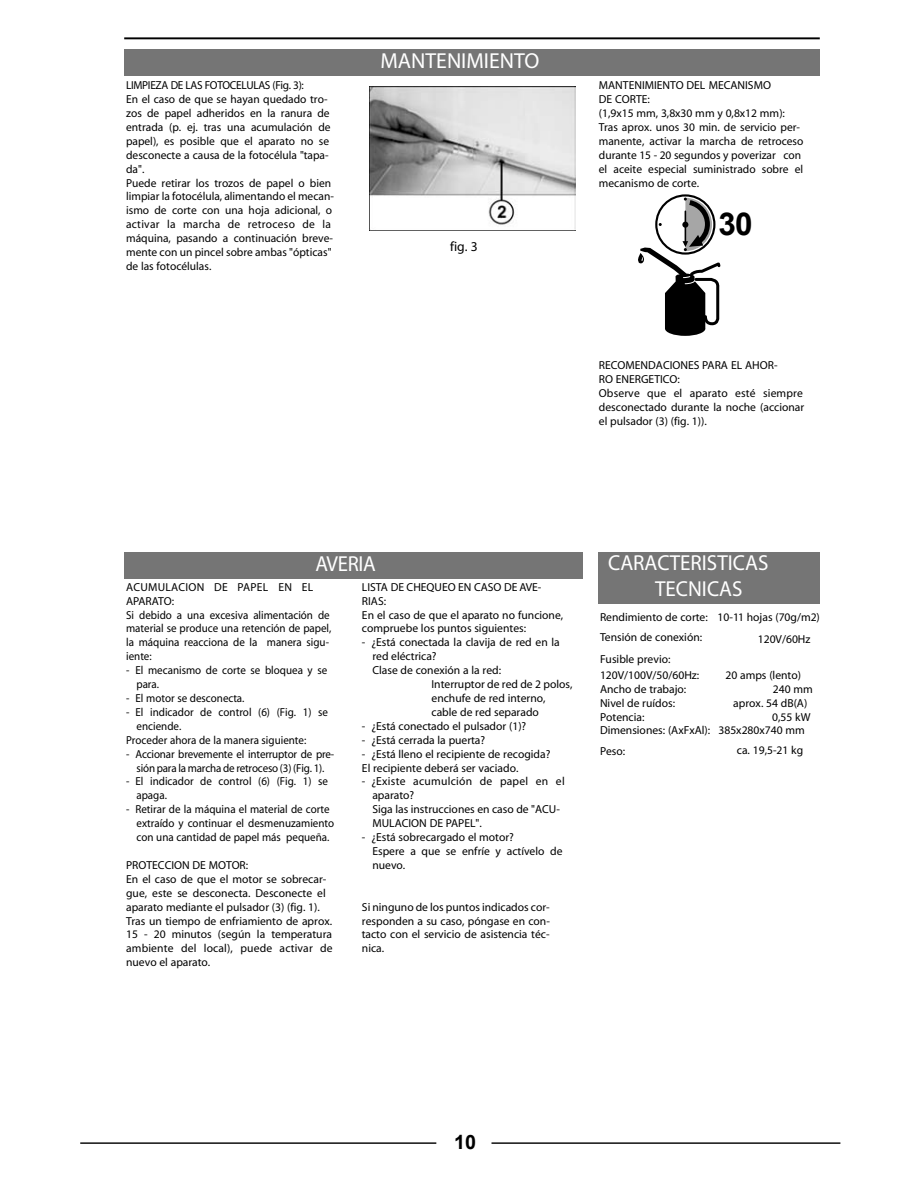
<style>
.page{position:relative;width:918px;height:1188px;background:#fff}
.page>*{position:absolute;margin:0;border:0;box-sizing:border-box;transform-origin:0 0}
.t1{font:700 31.5px "Arial";color:#000}
.t2{font:700 21.75px/26.1px "Arial";color:#fff}
.t3{font:700 21.75px "Arial";color:#fff;scale:.95 1}
.t4{font:700 19.8px "Arial";color:#000}
.t5{font:13.5px "Arial";color:#000}
.t6{font:11.55px/14px "Arial";color:#000}
.t7{font:11.55px/14px "Arial";color:#000;scale:.95 1}
.t8{font:700 11.55px/14px "Arial";color:#000}
.t9{font:700 11.55px "Arial";letter-spacing:-.025em;color:#000}
.t10{font:700 11.55px/14px "Arial";letter-spacing:.02em;color:#000}
.s1{font-weight:400}
</style>
<div class="page">
<div style="left:124px;top:50px;width:696px;height:26px;background:#757575"></div>
<img style="left:369px;top:86px;width:207px;height:144px">
<div style="left:124px;top:552px;width:458px;height:26px;background:#757575"></div>
<div style="left:598px;top:552px;width:222px;height:51px;background:#757575"></div>
<hr style="left:124px;top:37px;width:696px;height:2px;background:#000">
<hr style="left:80px;top:1142px;width:356px;height:2px;background:#000">
<hr style="left:492px;top:1142px;width:348px;height:2px;background:#000">
<svg style="left:638px;top:197px;width:83px;height:139px"></svg>
<p class="t9" style="left:126px;top:80px;width:179px">LIMPIEZA DE LAS FOTOCELULAS (Fig. 3):</p>
<p class="t6" style="left:126px;top:93px;width:209px">En el caso de que se hayan quedado tro&shy;zos de papel adheridos en la ranura de entrada (p. ej. tras una acumulación de papel), es posible que el aparato no se desconecte a causa de la fotocélula "tapa&shy;da".<br>Puede retirar los trozos de papel o bien limpiar la fotocélula, alimentando el mecan&shy;ismo de corte con una hoja adicional, o activar la marcha de retroceso de la máquina, pasando a continuación breve&shy;mente con un pincel sobre ambas "ópticas" de las fotocélulas.</p>
<h2 class="t2" style="left:380px;top:49px;width:161px">MANTENIMIENTO</h2>
<p class="t5" style="left:450px;top:240px;width:29px">fig. 3</p>
<p class="t8" style="left:599px;top:79px;width:188px">MANTENIMIENTO DEL MECANISMO<br>DE CORTE:<br>(1,9x15 mm, 3,8x30 mm y 0,8x12 mm):</p>
<p class="t6" style="left:599px;top:121px;width:206px">Tras aprox. unos 30 min. de servicio per&shy;manente, activar la marcha de retroceso durante 15 - 20 segundos y poverizar con el aceite especial suministrado sobre el mecanismo de corte.</p>
<h1 class="t1" style="left:718px;top:207px;width:36px">30</h1>
<p class="t8" style="left:599px;top:359px;width:180px">RECOMENDACIONES PARA EL AHOR-<br>RO ENERGETICO:</p>
<p class="t6" style="left:599px;top:386px;width:207px">Observe que el aparato esté siempre desconectado durante la noche (accionar el pulsador (3) (fig. 1)).</p>
<h2 class="t3" style="left:316px;top:553px;width:65px">AVERIA</h2>
<p class="t10" style="left:126px;top:580px;width:189px">ACUMULACION DE PAPEL EN EL<br>APARATO:</p>
<p class="t7" style="left:126px;top:608px;width:218px">Si debido a una excesiva alimentación de material se produce una retención de papel, la máquina reacciona de la manera sigu&shy;iente:</p>
<p class="t7" style="left:137px;top:664px;width:202px;text-indent:-10px">- El mecanismo de corte se bloquea y se para.</p>
<p class="t7" style="left:126px;top:692px;width:126px">- El motor se desconecta.</p>
<p class="t7" style="left:126px;top:706px;width:214px">- El indicador de control (6) (Fig. 1) se</p>
<p class="t7" style="left:137px;top:719px;width:49px">enciende.</p>
<p class="t7" style="left:126px;top:733px;width:191px">Proceder ahora de la manera siguiente:</p>
<p class="t7" style="left:126px;top:747px;width:221px;text-align:center">- Accionar brevemente el interruptor de pre&shy;sión para la marcha de retroceso (3) (Fig. 1).</p>
<p class="t7" style="left:137px;top:775px;width:203px;text-indent:-10px">- El indicador de control (6) (Fig. 1) se apaga.</p>
<p class="t7" style="left:137px;top:803px;width:210px;text-indent:-10px">- Retirar de la máquina el material de corte extraído y continuar el desmenuzamiento con una cantidad de papel más pequeña.</p>
<p class="t8" style="left:126px;top:859px;width:124px">PROTECCION DE MOTOR:</p>
<p class="t6" style="left:126px;top:873px;width:208px">En el caso de que el motor se sobrecar&shy;gue, este se desconecta. Desconecte el aparato mediante el pulsador (3) (fig. 1).<br>Tras un tiempo de enfriamiento de aprox.<br>15 - 20 minutos (según la temperatura ambiente del local), puede activar de nuevo el aparato.</p>
<p class="t8" style="left:362px;top:580px;width:181px">LISTA DE CHEQUEO EN CASO DE AVE-<br>RIAS:</p>
<p class="t6" style="left:362px;top:608px;width:203px">En el caso de que el aparato no funcione, compruebe los puntos siguientes:</p>
<p class="t6" style="left:362px;top:636px;width:199px">- ¿Está conectada la clavija de red en la</p>
<p class="t6" style="left:372px;top:650px;width:66px">red eléctrica?</p>
<p class="t6" style="left:372px;top:664px;width:130px">Clase de conexión a la red:</p>
<p class="t6" style="left:432px;top:678px;width:142px">Interruptor de red de 2 polos,</p>
<p class="t6" style="left:432px;top:692px;width:116px">enchufe de red interno,</p>
<p class="t6" style="left:432px;top:706px;width:109px">cable de red separado</p>
<p class="t6" style="left:362px;top:719px;width:166px">- ¿Está conectado el pulsador (1)?</p>
<p class="t6" style="left:362px;top:733px;width:125px">- ¿Está cerrada la puerta?</p>
<p class="t6" style="left:362px;top:747px;width:190px">- ¿Está lleno el recipiente de recogida?<br>El recipiente deberá ser vaciado.</p>
<p class="t6" style="left:372px;top:775px;width:194px;text-indent:-10px">- ¿Existe acumulción de papel en el aparato?<br>Siga las instrucciones en caso de "ACU-<br>MULACION DE PAPEL".</p>
<p class="t6" style="left:372px;top:831px;width:192px;text-indent:-10px">- ¿Está sobrecargado el motor?<br>Espere a que se enfríe y actívelo de nuevo.</p>
<p class="t8" style="left:362px;top:900px;width:189px;text-align:justify">Si ninguno de los puntos indicados cor&shy;responden a su caso, póngase en con&shy;tacto con el servicio de asistencia téc&shy;nica.</p>
<h2 class="t2" style="left:655px;top:551px;width:115px;text-indent:-47px">CARACTERISTICAS<br>TECNICAS</h2>
<p class="t8" style="left:600px;top:607px;width:221px;line-height:20.2px">Rendimiento de corte: <span class="s1">10-11 hojas (70g/m2)<br></span>Tensión de conexión:</p>
<p class="t6" style="left:758px;top:632px;width:54px">120V/60Hz</p>
<p class="t8" style="left:600px;top:652px;width:72px">Fusible previo:</p>
<p class="t6" style="left:600px;top:669px;width:101px">120V/100V/50/60Hz:</p>
<p class="t6" style="left:726px;top:669px;width:77px">20 amps (lento)</p>
<p class="t8" style="left:600px;top:682px;width:88px">Ancho de trabajo:</p>
<p class="t6" style="left:773px;top:682px;width:41px">240 mm</p>
<p class="t8" style="left:600px;top:696px;width:77px">Nivel de ruídos:</p>
<p class="t6" style="left:733px;top:696px;width:76px">aprox. 54 dB(A)</p>
<p class="t8" style="left:600px;top:710px;width:46px">Potencia:</p>
<p class="t8" style="left:600px;top:710px;width:212px;text-indent:172px"><span class="s1">0,55 kW<br></span>Dimensiones: (AxFxAl): <span class="s1">385x280x740 mm</span></p>
<p class="t8" style="left:600px;top:744px;width:27px">Peso:</p>
<p class="t6" style="left:737px;top:744px;width:68px">ca. 19,5-21 kg</p>
<h3 class="t4" style="left:454px;top:1130px;width:23px">10</h3>
</div>
